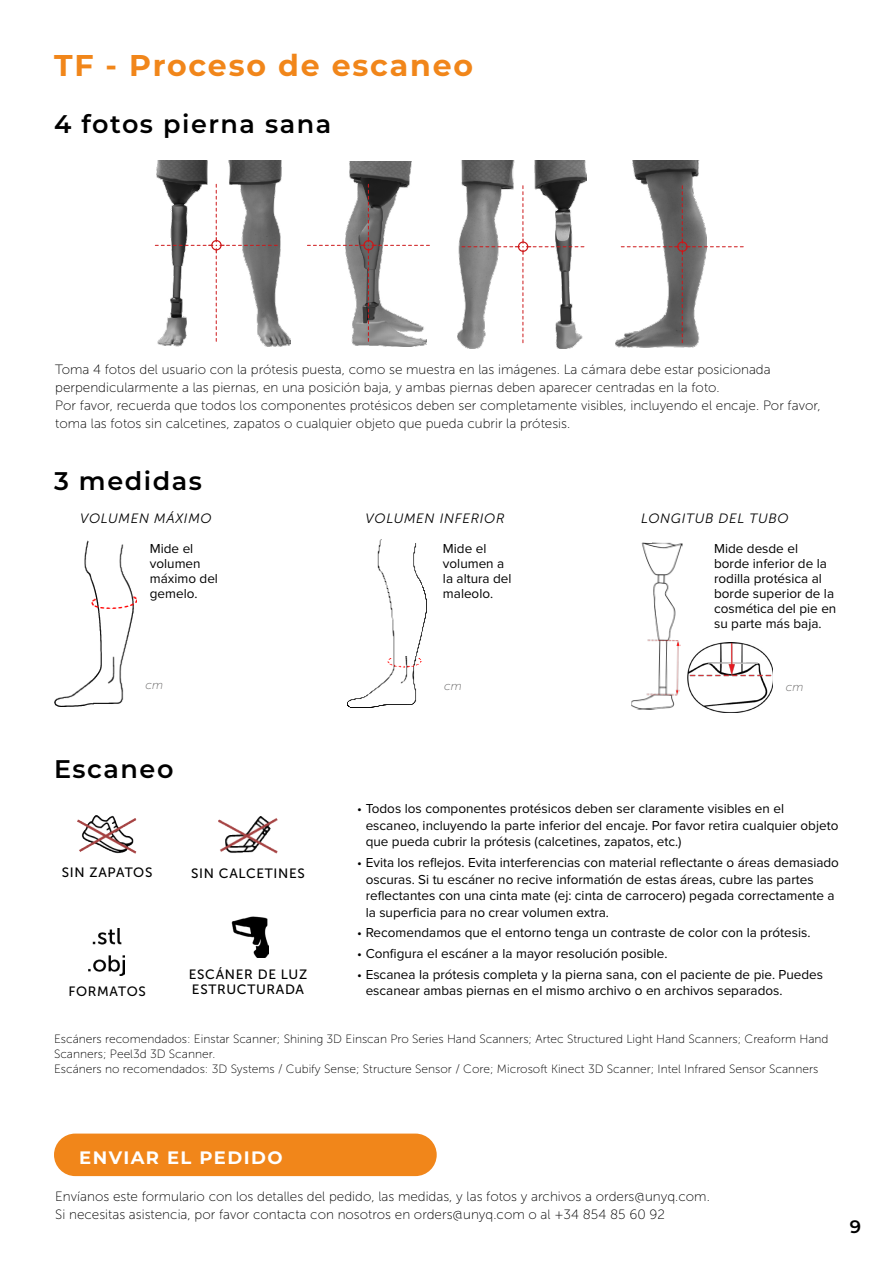
<style>
.page{position:relative;width:893px;height:1263px;background:#fff}
.page>*{position:absolute;margin:0;border:0;box-sizing:border-box;transform-origin:0 0}
.t1{font:700 30px "Montserrat";letter-spacing:.06em;color:#f1861a}
.t2{font:600 25.5px "Montserrat";letter-spacing:.06em;color:#000}
.t3{font:700 18px "Montserrat";letter-spacing:.08em;color:#fff}
.t4{font:600 18px "Montserrat";color:#000}
.t5{font:13.5px/15px "Proxima Nova";color:#000}
.t6{font:13.5px/18px "Museo Sans 100";color:#000}
.t7{font:13.5px/15px "Museo Sans 500";letter-spacing:.05em;color:#000}
.t8{font:italic 13.5px "Museo Sans 300";letter-spacing:.05em;color:#000}
.t9{font:12px/15px "Museo Sans 100";color:#000}
.t10{font:italic 12px "Museo Sans 100";color:#646363}
</style>
<div class="page">
<img style="left:157px;top:161px;width:134px;height:185px">
<img style="left:349px;top:161px;width:78px;height:186px">
<img style="left:457px;top:161px;width:129px;height:187px">
<img style="left:615px;top:161px;width:84px;height:186px">
<svg style="left:155px;top:184px;width:122px;height:157px"></svg>
<svg style="left:307px;top:184px;width:122px;height:157px"></svg>
<svg style="left:462px;top:186px;width:122px;height:157px"></svg>
<svg style="left:621px;top:186px;width:122px;height:157px"></svg>
<img style="left:55px;top:541px;width:81px;height:166px">
<img style="left:631px;top:542px;width:51px;height:168px">
<img style="left:347px;top:540px;width:80px;height:167px">
<img style="left:77px;top:816px;width:60px;height:37px">
<img style="left:218px;top:816px;width:60px;height:37px">
<img style="left:88px;top:928px;width:36px;height:48px">
<img style="left:231px;top:916px;width:37px;height:42px">
<div style="left:54px;top:1133px;width:383px;height:43px;background:#f1861a;border-radius:21px"></div>
<img style="left:688px;top:642px;width:85px;height:71px">
<h1 class="t1" style="left:54px;top:43px;width:421px">TF - Proceso de escaneo</h1>
<h2 class="t2" style="left:54px;top:106px;width:279px">4 fotos pierna sana</h2>
<p class="t6" style="left:55px;top:361px;width:767px">Toma 4 fotos del usuario con la prótesis puesta, como se muestra en las imágenes. La cámara debe estar posicionada perpendicularmente a las piernas, en una posición baja, y ambas piernas deben aparecer centradas en la foto.<br>Por favor, recuerda que todos los componentes protésicos deben ser completamente visibles, incluyendo el encaje. Por favor, toma las fotos sin calcetines, zapatos o cualquier objeto que pueda cubrir la prótesis.</p>
<h2 class="t2" style="left:54px;top:463px;width:149px">3 medidas</h2>
<p class="t8" style="left:80px;top:511px;width:133px">VOLUMEN MÁXIMO</p>
<p class="t8" style="left:366px;top:511px;width:140px">VOLUMEN INFERIOR</p>
<p class="t8" style="left:641px;top:511px;width:149px">LONGITUB DEL TUBO</p>
<p class="t5" style="left:443px;top:540px;width:70px">Mide el volumen a la altura del maleolo.</p>
<p class="t5" style="left:150px;top:540px;width:70px">Mide el volumen máximo del gemelo.</p>
<p class="t5" style="left:714px;top:540px;width:124px">Mide desde el borde inferior de la rodilla protésica al borde superior de la cosmética del pie en su parte más baja.</p>
<p class="t10" style="left:146px;top:678px;width:19px">cm</p>
<p class="t10" style="left:444px;top:679px;width:19px">cm</p>
<p class="t10" style="left:786px;top:680px;width:19px">cm</p>
<h2 class="t2" style="left:54px;top:751px;width:121px">Escaneo</h2>
<p class="t7" style="left:62px;top:865px;width:92px">SIN ZAPATOS</p>
<p class="t7" style="left:191px;top:866px;width:115px">SIN CALCETINES</p>
<p class="t7" style="left:68px;top:984px;width:79px">FORMATOS</p>
<p class="t7" style="left:189px;top:967px;width:120px">ESCÁNER DE LUZ<br>ESTRUCTURADA</p>
<p class="t5" style="left:366px;top:800px;width:474px;line-height:16.5px;text-indent:-9px">• Todos los componentes protésicos deben ser claramente visibles en el escaneo, incluyendo la parte inferior del encaje. Por favor retira cualquier objeto que pueda cubrir la prótesis (calcetines, zapatos, etc.)</p>
<p class="t5" style="left:366px;top:854px;width:475px;line-height:16.5px;text-indent:-9px">• Evita los reflejos. Evita interferencias con material reflectante o áreas demasiado oscuras. Si tu escáner no recive informatión de estas áreas, cubre las partes reflectantes con una cinta mate (ej: cinta de carrocero) pegada correctamente a la superficia para no crear volumen extra.</p>
<p class="t5" style="left:357px;top:925px;width:455px">• Recomendamos que el entorno tenga un contraste de color con la prótesis.</p>
<p class="t5" style="left:357px;top:945px;width:312px">• Configura el escáner a la mayor resolución posible.</p>
<p class="t5" style="left:366px;top:965px;width:459px;line-height:16.5px;text-indent:-9px">• Escanea la prótesis completa y la pierna sana, con el paciente de pie. Puedes escanear ambas piernas en el mismo archivo o en archivos separados.</p>
<p class="t9" style="left:54px;top:1032px;width:776px">Escáners recomendados: Einstar Scanner; Shining 3D Einscan Pro Series Hand Scanners; Artec Structured Light Hand Scanners; Creaform Hand<br>Scanners; Peel3d 3D Scanner.<br>Escáners no recomendados: 3D Systems / Cubify Sense; Structure Sensor / Core; Microsoft Kinect 3D Scanner; Intel Infrared Sensor Scanners</p>
<h3 class="t3" style="left:79px;top:1144px;width:205px">ENVIAR EL PEDIDO</h3>
<p class="t6" style="left:55px;top:1187px;width:656px">Envíanos este formulario con los detalles del pedido, las medidas, y las fotos y archivos a orders@unyq.com.<br>Si necesitas asistencia, por favor contacta con nosotros en orders@unyq.com o al +34 854 85 60 92</p>
<h3 class="t4" style="left:850px;top:1213px;width:13px">9</h3>
</div>
